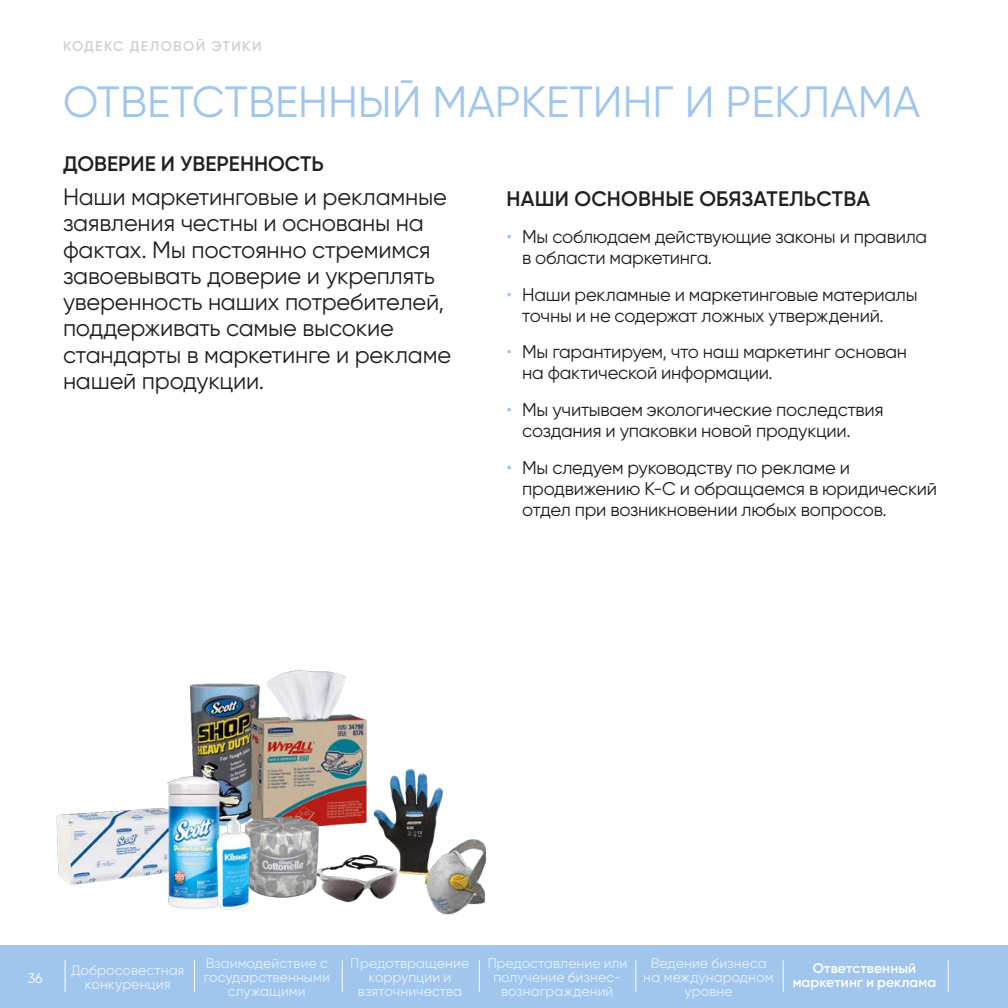
<style>
.page{position:relative;width:1008px;height:1008px;background:#fff}
.page>*{position:absolute;margin:0;border:0;box-sizing:border-box;transform-origin:0 0}
.t1{font:43.75px "Gilroy";color:#a0c6ee}
.IntroTextLarge{font:23.62px/26.2px "Gilroy";letter-spacing:-.01em;color:#231f20}
.Intro_text{font:600 21px "Gilroy";letter-spacing:.01em;color:#231f20}
.subheadtextuppercaps{font:600 21px "Gilroy";color:#231f20}
.t2{font:18.38px/21px "Gilroy";letter-spacing:-.015em;color:#231f20}
.t3{font:14px/14px "Gilroy";letter-spacing:.005em;color:#fff;text-align:center}
.t4{font:600 14px/14px "Gilroy";letter-spacing:.005em;color:#fff;text-align:center}
.t5{font:600 14px "Gilroy";letter-spacing:.1em;color:#d1d2d4}
.s1{color:#a0c6ee}
</style>
<div class="page">
<div style="left:0;top:945px;width:1008px;height:63px;background:#a0c6ee"></div>
<hr style="left:194px;top:960px;width:1px;height:32px;background:#fff">
<hr style="left:479px;top:960px;width:1px;height:32px;background:#fff">
<hr style="left:342px;top:960px;width:1px;height:32px;background:#fff">
<hr style="left:636px;top:960px;width:1px;height:32px;background:#fff">
<hr style="left:783px;top:960px;width:1px;height:32px;background:#fff">
<hr style="left:948px;top:960px;width:1px;height:32px;background:#fff">
<hr style="left:65px;top:960px;width:1px;height:32px;background:#fff">
<img style="left:56px;top:669px;width:431px;height:246px">
<p class="t5" style="left:63px;top:38px;width:200px">КОДЕКС ДЕЛОВОЙ ЭТИКИ</p>
<p class="t1" style="left:63px;top:75px;width:859px">ОТВЕТСТВЕННЫЙ МАРКЕТИНГ И РЕКЛАМА</p>
<p class="subheadtextuppercaps" style="left:63px;top:151px;width:262px">ДОВЕРИЕ И УВЕРЕННОСТЬ</p>
<p class="IntroTextLarge" style="left:63px;top:183px;width:390px">Наши маркетинговые и рекламные заявления честны и основаны на фактах. Мы постоянно стремимся завоевывать доверие и укреплять уверенность наших потребителей, поддерживать самые высокие стандарты в маркетинге и рекламе нашей продукции.</p>
<p class="Intro_text" style="left:507px;top:186px;width:365px">НАШИ ОСНОВНЫЕ ОБЯЗАТЕЛЬСТВА</p>
<p class="t2" style="left:522px;top:226px;width:407px;text-indent:-16px"><span class="s1">•</span> Мы соблюдаем действующие законы и правила в области маркетинга.</p>
<p class="t2" style="left:522px;top:284px;width:397px;text-indent:-16px"><span class="s1">•</span> Наши рекламные и маркетинговые материалы точны и не содержат ложных утверждений.</p>
<p class="t2" style="left:522px;top:341px;width:386px;text-indent:-16px"><span class="s1">•</span> Мы гарантируем, что наш маркетинг основан на фактической информации.</p>
<p class="t2" style="left:522px;top:399px;width:363px;text-indent:-16px"><span class="s1">•</span> Мы учитываем экологические последствия создания и упаковки новой продукции.</p>
<p class="t2" style="left:522px;top:457px;width:416px;text-indent:-16px"><span class="s1">•</span> Мы следуем руководству по рекламе и продвижению K-C и обращаемся в юридический отдел при возникновении любых вопросов.</p>
<p class="t3" style="left:28px;top:971px;width:16px">36</p>
<p class="t3" style="left:204px;top:956px;width:128px">Взаимодействие с государственными служащими</p>
<p class="t3" style="left:644px;top:956px;width:131px">Ведение бизнеса на международном уровне</p>
<p class="t3" style="left:71px;top:963px;width:115px">Добросовестная конкуренция</p>
<p class="t3" style="left:351px;top:956px;width:120px">Предотвращение коррупции и взяточничества</p>
<p class="t3" style="left:487px;top:956px;width:142px">Предоставление или получение бизнес&shy;вознаграждений</p>
<p class="t4" style="left:793px;top:961px;width:145px">Ответственный маркетинг и реклама</p>
</div>
